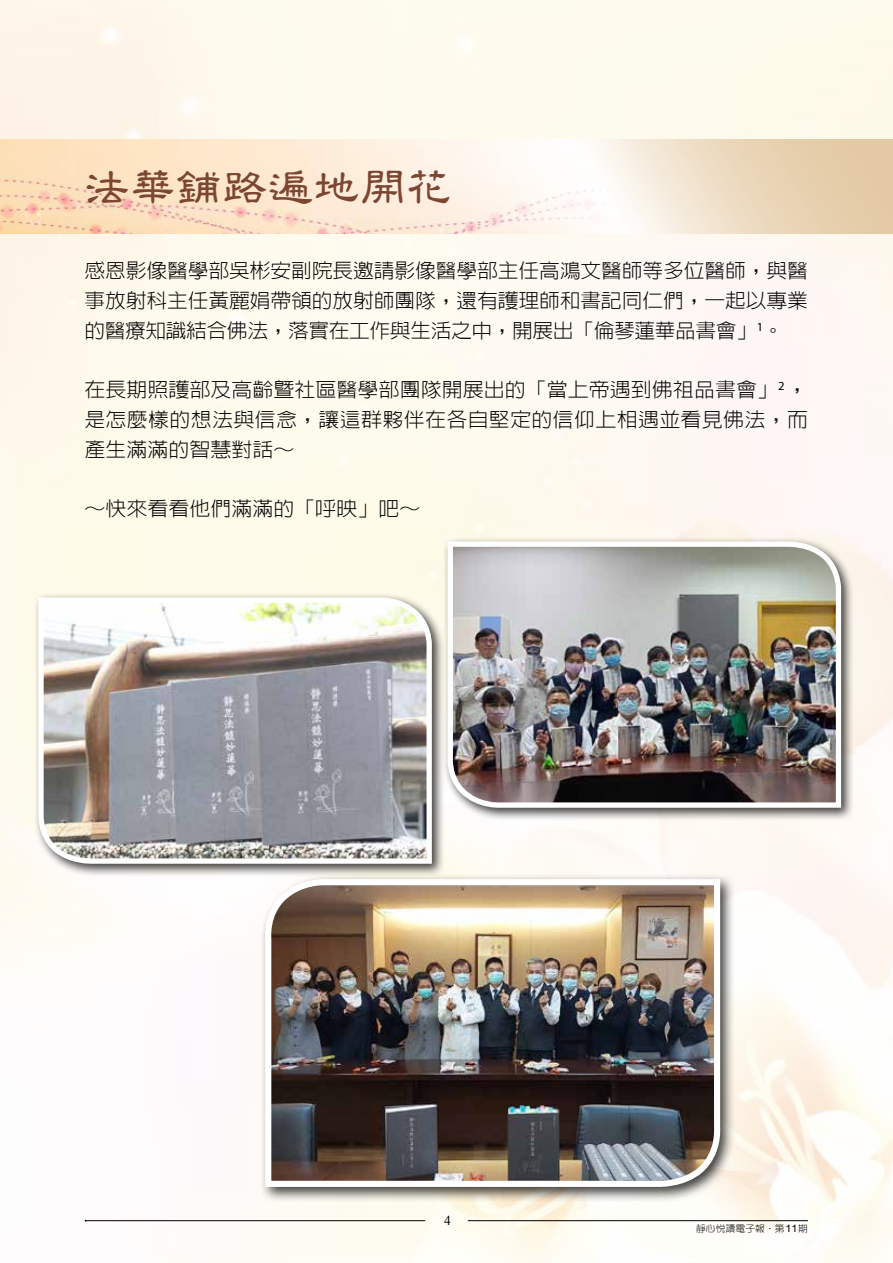
<style>
.page{position:relative;width:893px;height:1263px;background:#fff}
.page>*{position:absolute;margin:0;border:0;box-sizing:border-box;transform-origin:0 0}
.t1{font:600 45px "AR Li Shu B5";color:#7c4632}
.t2{font:300 19.95px/29.7px "AR Hei B5";letter-spacing:-.005em;color:#000;scale:1.04 1}
.t3{font:300 19.95px/29.7px "AR Hei B5";letter-spacing:-.005em;color:#000;scale:1.05 1}
.t4{font:13.5px "Times New Roman";color:#000}
.t5{font:12.3px "Myriad Pro";color:#000}
.t6{font:300 9.3px "AR Hei B5";letter-spacing:.01em;color:#000;scale:1.05 1}
.s1{font-family:"AR Hei B5";font-weight:300;font-size:19.95px}
.s2{font-family:"AR Yuan B5";font-weight:700}
.s3{font-family:"Arial";font-weight:400;font-size:10.2px}
</style>
<div class="page">
<hr style="left:86px;top:1220px;width:339px;height:1px;background:#000">
<hr style="left:468px;top:1220px;width:340px;height:1px;background:#000">
<img style="left:0;top:139px;width:893px;height:95px">
<div style="left:34px;top:593px;width:411px;height:284px;background:#000;opacity:.75"></div>
<img style="left:32px;top:595px;width:402px;height:271px">
<div style="left:443px;top:537px;width:411px;height:284px;background:#000;opacity:.75"></div>
<img style="left:445px;top:539px;width:403px;height:271px">
<div style="left:259px;top:873px;width:477px;height:329px;background:#000;opacity:.75"></div>
<img style="left:262px;top:876px;width:466px;height:314px">
<h1 class="t1" style="left:84px;top:163px;width:369px">法華鋪路遍地開花</h1>
<p class="t2" style="left:84px;top:256px;width:697px">感恩影像醫學部吳彬安副院長邀請影像醫學部主任高鴻文醫師等多位醫師，與醫事放射科主任黃麗娟帶領的放射師團隊，還有護理師和書記同仁們，一起以專業</p>
<p class="t5" style="left:757px;top:319px;width:8px">1</p>
<p class="t2" style="left:84px;top:315px;width:674px">的醫療知識結合佛法，落實在工作與生活之中，開展出「倫琴蓮華品書會「。</p>
<p class="t3" style="left:84px;top:375px;width:691px">在長期照護部及高齡暨社區醫學部團隊開展出的「當上帝遇到佛祖品書會「<br>是怎麼樣的想法與信念，讓這群夥伴在各自堅定的信仰上相遇並看見佛法，而產生滿滿的智慧對話~</p>
<p class="t5" style="left:778px;top:379px;width:31px">2<span class="s1">，</span></p>
<p class="t3" style="left:84px;top:494px;width:321px">～快來看看他們滿滿的「呼映」吧~</p>
<p class="t4" style="left:444px;top:1211px;width:8px">4</p>
<p class="t6" style="left:696px;top:1223px;width:108px">靜心悅讀電子報<span class="s2">．</span>第<span class="s3">11</span>期</p>
</div>
